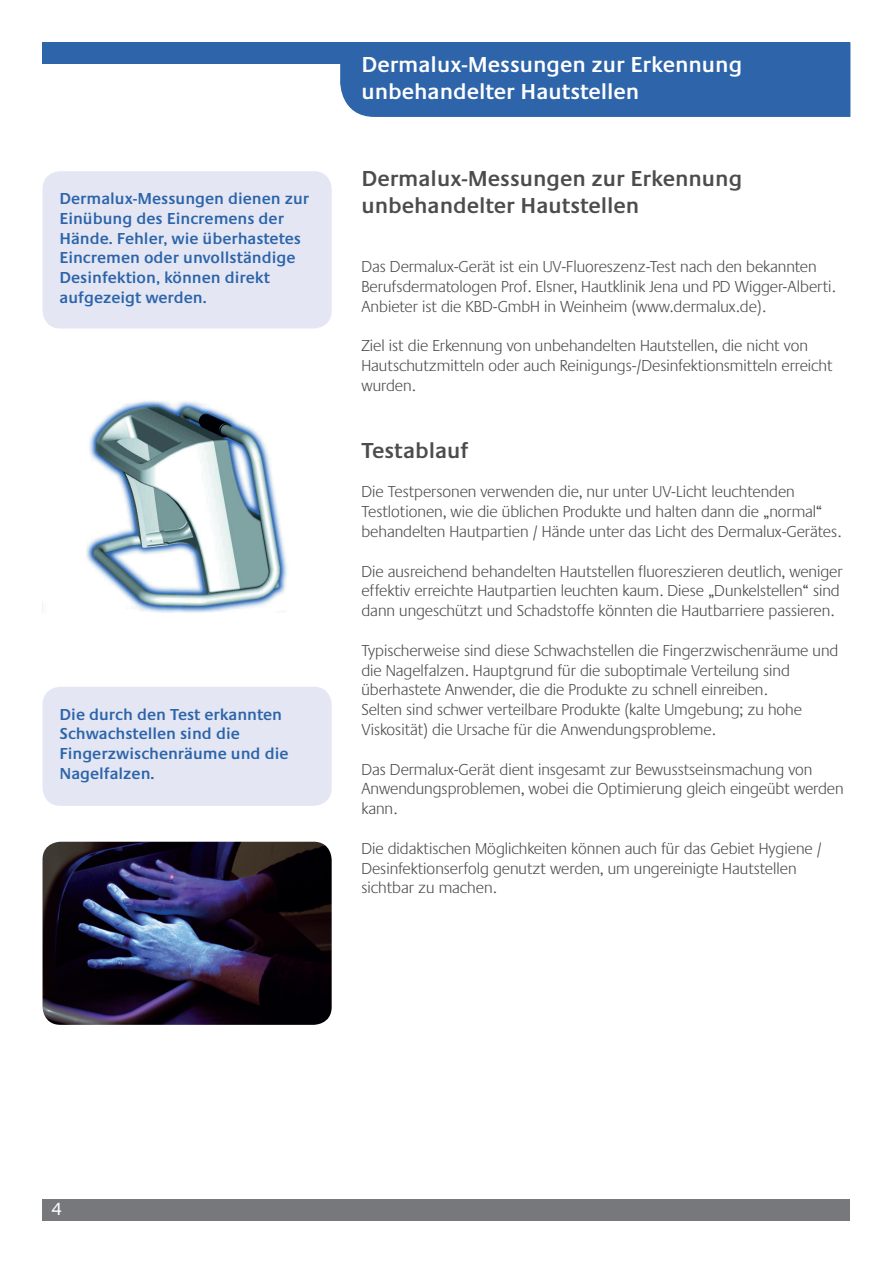
<style>
.page{position:relative;width:893px;height:1263px;background:#fff}
.page>*{position:absolute;margin:0;border:0;box-sizing:border-box;transform-origin:0 0}
.t1{font:600 22.5px/27px "Praxis";color:#4b4c4d}
.t2{font:600 22.5px/27px "Praxis";color:#fff}
.t3{font:18px "Praxis";color:#fff}
.t4{font:300 16.5px/19.8px "Praxis";color:#4b4c4d}
.t5{font:600 16.5px/19.8px "Praxis";color:#2d64aa}
</style>
<div class="page">
<div style="left:43px;top:1199px;width:807px;height:21px;background:#76787b"></div>
<div style="left:43px;top:43px;width:807px;height:21px;background:#2d64aa"></div>
<div style="left:340px;top:64px;width:510px;height:53px;background:#2d64aa"></div>
<div style="left:43px;top:171px;width:289px;height:157px;background:#e4e7f3;border-radius:18px"></div>
<img style="left:86px;top:400px;width:201px;height:213px">
<img style="left:43px;top:842px;width:289px;height:183px">
<div style="left:43px;top:687px;width:289px;height:119px;background:#e4e7f3;border-radius:18px"></div>
<p class="t5" style="left:60px;top:189px;width:251px">Dermalux-Messungen dienen zur<br>Einübung des Eincremens der<br>Hände. Fehler, wie überhastetes<br>Eincremen oder unvollständige<br>Desinfektion, können direkt aufgezeigt werden.</p>
<p class="t5" style="left:60px;top:704px;width:230px">Die durch den Test erkannten<br>Schwachstellen sind die<br>Fingerzwischenräume und die<br>Nagelfalzen.</p>
<h1 class="t2" style="left:361px;top:51px;width:382px">Dermalux-Messungen zur Erkennung unbehandelter Hautstellen</h1>
<h1 class="t1" style="left:361px;top:165px;width:382px">Dermalux-Messungen zur Erkennung unbehandelter Hautstellen</h1>
<p class="t4" style="left:361px;top:257px;width:476px">Das Dermalux-Gerät ist ein UV-Fluoreszenz-Test nach den bekannten<br>Berufsdermatologen Prof. Elsner, Hautklinik Jena und PD Wigger-Alberti.<br>Anbieter ist die KBD-GmbH in Weinheim (www.dermalux.de).</p>
<p class="t4" style="left:361px;top:337px;width:473px">Ziel ist die Erkennung von unbehandelten Hautstellen, die nicht von<br>Hautschutzmitteln oder auch Reinigungs-/Desinfektionsmitteln erreicht wurden.</p>
<h1 class="t1" style="left:361px;top:437px;width:109px">Testablauf</h1>
<p class="t4" style="left:361px;top:482px;width:481px">Die Testpersonen verwenden die, nur unter UV-Licht leuchtenden<br>Testlotionen, wie die üblichen Produkte und halten dann die „normal“ behandelten Hautpartien / Hände unter das Licht des Dermalux-Gerätes.</p>
<p class="t4" style="left:361px;top:562px;width:483px">Die ausreichend behandelten Hautstellen fluoreszieren deutlich, weniger effektiv erreichte Hautpartien leuchten kaum. Diese „Dunkelstellen“ sind dann ungeschützt und Schadstoffe könnten die Hautbarriere passieren.</p>
<p class="t4" style="left:361px;top:641px;width:478px">Typischerweise sind diese Schwachstellen die Fingerzwischenräume und die Nagelfalzen. Hauptgrund für die suboptimale Verteilung sind überhastete Anwender, die die Produkte zu schnell einreiben.<br>Selten sind schwer verteilbare Produkte (kalte Umgebung; zu hohe Viskosität) die Ursache für die Anwendungsprobleme.</p>
<p class="t4" style="left:361px;top:760px;width:484px">Das Dermalux-Gerät dient insgesamt zur Bewusstseinsmachung von<br>Anwendungsproblemen, wobei die Optimierung gleich eingeübt werden kann.</p>
<p class="t4" style="left:361px;top:839px;width:462px">Die didaktischen Möglichkeiten können auch für das Gebiet Hygiene /<br>Desinfektionserfolg genutzt werden, um ungereinigte Hautstellen sichtbar zu machen.</p>
<p class="t3" style="left:52px;top:1199px;width:12px">4</p>
</div>
